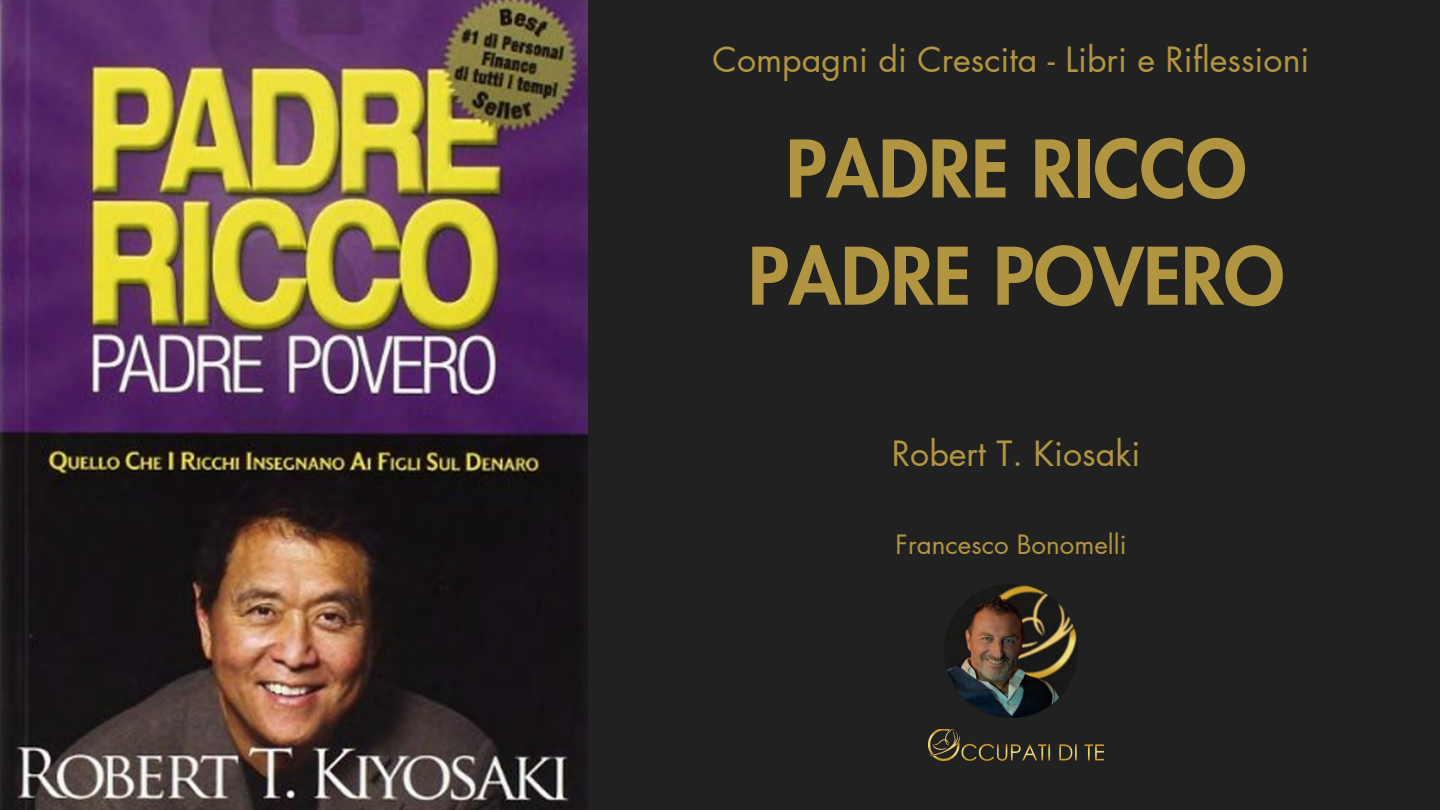
<style>
.page{position:relative;width:1440px;height:810px;background:#212121}
.page>*{position:absolute;margin:0;border:0;box-sizing:border-box;transform-origin:0 0}
.t1{font:800 77px/107.2px "Futura LT Pro";color:#b19540;text-align:center}
.t2{font:34px "Futura LT Pro";color:#b19540}
.t3{font:26px "Futura LT Pro";color:#b19540}
</style>
<div class="page">
<img style="left:0;top:0;width:588px;height:810px">
<img style="left:945px;top:584px;width:132px;height:134px">
<img style="left:928px;top:729px;width:176px;height:31px">
<p class="t2" style="left:713px;top:44px;width:598px">Compagni di Crescita - Libri e Riflessioni</p>
<h2 class="t1" style="left:748px;top:119px;width:538px">PADRE RICCO<br>PADRE POVERO</h2>
<p class="t2" style="left:892px;top:438px;width:250px">Robert T. Kiosaki</p>
<p class="t3" style="left:896px;top:533px;width:232px">Francesco Bonomelli</p>
</div>
